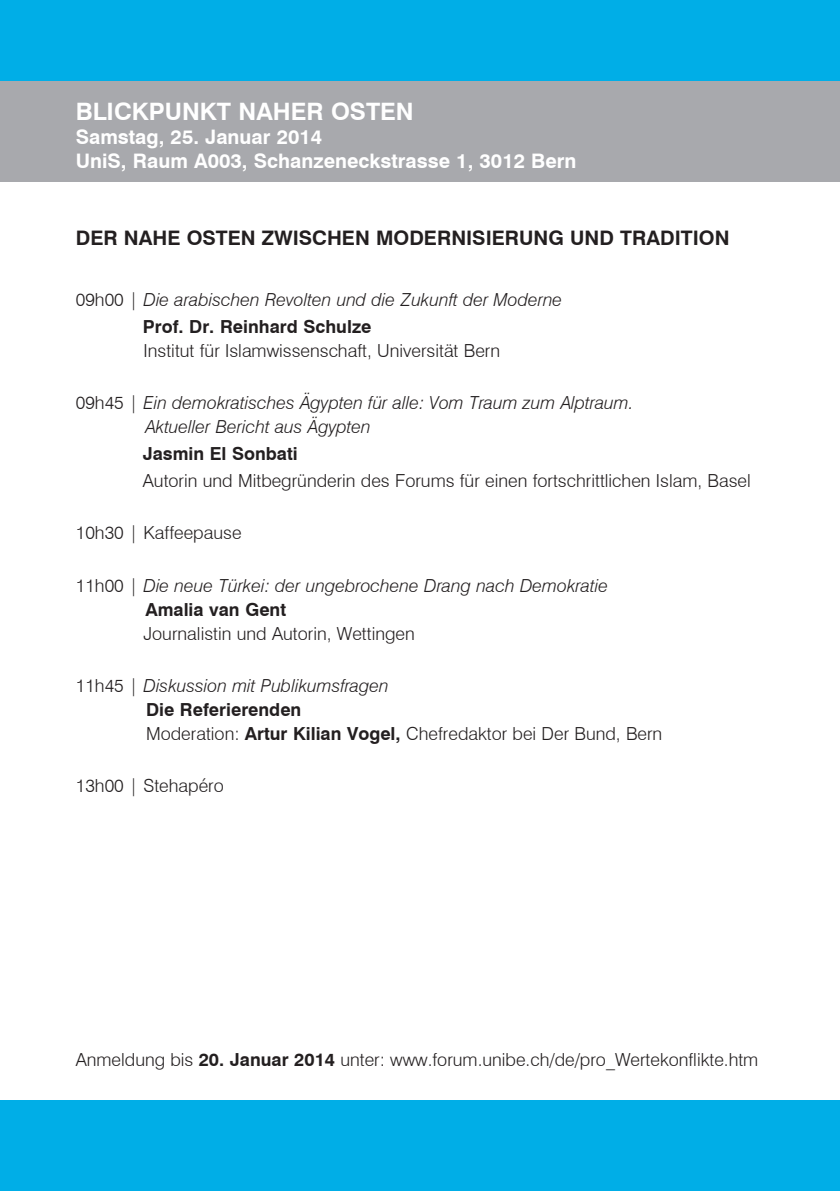
<style>
.page{position:relative;width:840px;height:1191px;background:#fff}
.page>*{position:absolute;margin:0;border:0;box-sizing:border-box;transform-origin:0 0}
.t1{font:700 24px "Swiss 721 BT";color:#fff}
.t2{font:700 20px/24px "Swiss 721 BT";color:#fff}
.t3{font:700 20px "Swiss 721 BT";color:#231f20}
.t4{font:300 18px/24px "Swiss 721 BT";color:#231f20}
.t5{font:italic 300 18px/24px "Swiss 721 BT";color:#231f20}
.t6{font:700 18px "Swiss 721 BT";color:#231f20}
.s1{font-style:normal}
.s2{font-weight:700;font-style:normal}
.s3{font-style:italic}
.s4{font-weight:700}
</style>
<div class="page">
<div style="left:0;top:0;width:839px;height:1191px;background:#00aee7"></div>
<div style="left:0;top:81px;width:839px;height:1019px;background:#fff"></div>
<hr style="left:839px;top:0;width:1px;height:1191px;background:#00aee7">
<div style="left:0;top:81px;width:839px;height:100px;background:#a8a9ad"></div>
<h1 class="t1" style="left:76px;top:97px;width:339px">BLICKPUNKT NAHER OSTEN</h1>
<p class="t2" style="left:76px;top:125px;width:502px">Samstag, 25. Januar 2014<br>UniS, Raum A003, Schanzeneckstrasse 1, 3012 Bern</p>
<p class="t3" style="left:76px;top:226px;width:655px">DER NAHE OSTEN ZWISCHEN MODERNISIERUNG UND TRADITION</p>
<p class="t5" style="left:143px;top:286px;width:421px;line-height:26.8px;text-indent:-67px"><span class="s1">09h00 |</span> Die arabischen Revolten und die Zukunft der Moderne<br><span class="s2">Prof. Dr. Reinhard Schulze</span></p>
<p class="t4" style="left:143px;top:338px;width:358px">Institut für Islamwissenschaft, Universität Bern</p>
<p class="t5" style="left:145px;top:391px;width:489px;text-indent:-70px"><span class="s1">09h45 |</span> Ein demokratisches Ägypten für alle: Vom Traum zum Alptraum.<br>Aktueller Bericht aus Ägypten</p>
<p class="t6" style="left:143px;top:443px;width:156px">Jasmin El Sonbati</p>
<p class="t4" style="left:143px;top:468px;width:609px">Autorin und Mitbegründerin des Forums für einen fortschrittlichen Islam, Basel</p>
<p class="t4" style="left:76px;top:521px;width:167px">10h30 | Kaffeepause</p>
<p class="t5" style="left:145px;top:573px;width:464px;text-indent:-70px"><span class="s1">11h00 |</span> Die neue Türkei: der ungebrochene Drang nach Demokratie<br><span class="s2">Amalia van Gent</span></p>
<p class="t4" style="left:143px;top:621px;width:272px">Journalistin und Autorin, Wettingen</p>
<p class="t4" style="left:146px;top:673px;width:517px;text-indent:-70px">11h45 | <span class="s3">Diskussion mit Publikumsfragen<br></span><span class="s4">Die Referierenden<br></span>Moderation: <span class="s4">Artur Kilian Vogel,</span> Chefredaktor bei Der Bund, Bern</p>
<p class="t4" style="left:76px;top:774px;width:149px">13h00 | Stehapéro</p>
<p class="t4" style="left:76px;top:1047px;width:683px">Anmeldung bis <span class="s4">20. Januar 2014</span> unter: www.forum.unibe.ch/de/pro_Wertekonflikte.htm</p>
</div>
